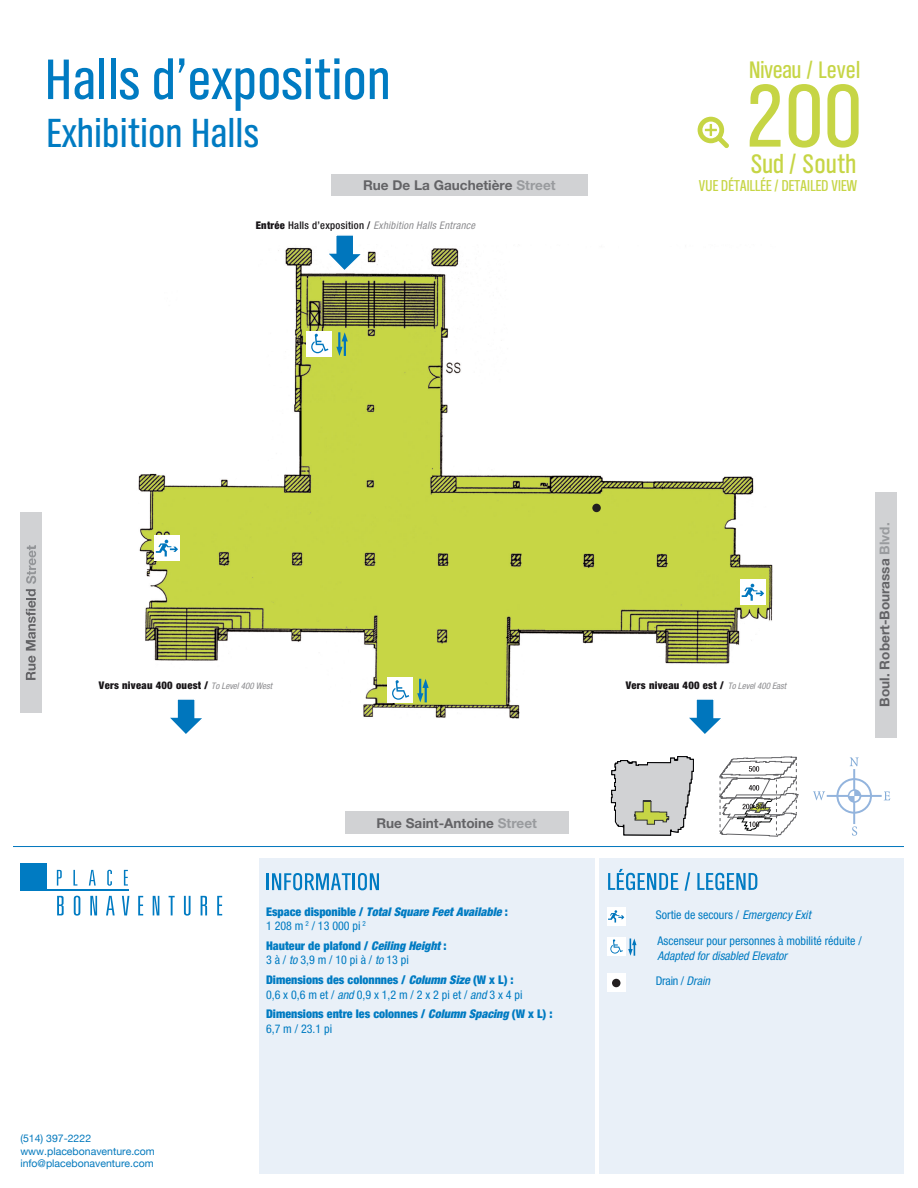
<style>
.page{position:relative;width:918px;height:1188px;background:#fff}
.page>*{position:absolute;margin:0;border:0;box-sizing:border-box;transform-origin:0 0}
.t1{font:92.1px "TV Nord EF Regular Con";color:#c6d545}
.t2{font:59.25px "TV Nord EF Regular Con";color:#007bc2}
.t3{font:42.3px "TV Nord EF Regular Con";color:#007bc2}
.t4{font:27.75px "TV Nord EF Regular Con";color:#c6d545}
.t5{font:24.75px "TV Nord EF Regular Con";letter-spacing:-.025em;color:#c6d545}
.t6{font:16.35px "TV Nord EF Regular Con";letter-spacing:-.025em;color:#c6d545}
.t7{font:700 13.5px "Helvetica Neue";color:#636366}
.t8{font:condensed 12px/14.4px "Helvetica Neue";color:#007bc2}
.t9{font:900 condensed 12px/14.4px "Helvetica Neue";color:#007bc2}
.t10{font:italic 900 condensed 12px/14.4px "Helvetica Neue";color:#007bc2}
.t11{font:italic condensed 12px "Helvetica Neue";color:#007bc2}
.t12{font:900 condensed 10.5px "Helvetica Neue";letter-spacing:.025em;color:#181518}
.t13{font:10.5px/12.6px "Helvetica Neue";color:#0379bd}
.t14{font:italic condensed 10.5px "Helvetica Neue";letter-spacing:.025em;color:#8c8c8f}
.s1{color:#999b9e}
.s2{font-weight:900;font-style:normal;color:#181518}
.s3{font-weight:500;font-style:normal;color:#181518}
.s4{font-weight:400;font-style:italic;font-size:9px;color:#8c8c8f}
.s5{font-style:normal}
.s6{font-weight:400;font-style:normal}
.s7{font-style:italic}
.s8{font-weight:400}
.s9{font-weight:400;font-style:italic}
.s10{font-weight:900}
.s11{font-weight:900;font-style:italic}
</style>
<div class="page">
<div style="left:259px;top:859px;width:336px;height:315px;background:#e9f0f8"></div>
<div style="left:599px;top:859px;width:305px;height:315px;background:#e9f0f8"></div>
<img style="left:138px;top:247px;width:635px;height:472px">
<div style="left:592px;top:504px;width:9px;height:8px;background:#231f20;border-radius:50%"></div>
<svg style="left:884px;top:791px;width:6px;height:9px"></svg>
<svg style="left:850px;top:757px;width:9px;height:9px"></svg>
<svg style="left:813px;top:791px;width:12px;height:9px"></svg>
<svg style="left:852px;top:826px;width:5px;height:10px"></svg>
<div style="left:836px;top:778px;width:36px;height:36px;border:2px solid #93b4dd;border-radius:50%"></div>
<hr style="left:827px;top:795px;width:55px;height:2px;background:#93b4dd">
<hr style="left:853px;top:769px;width:2px;height:55px;background:#93b4dd">
<svg style="left:848px;top:789px;width:13px;height:14px"></svg>
<svg style="left:849px;top:791px;width:10px;height:10px"></svg>
<div style="left:607px;top:937px;width:18px;height:19px;background:#fff"></div>
<svg style="left:610px;top:938px;width:27px;height:18px"></svg>
<svg style="left:267px;top:873px;width:112px;height:17px"></svg>
<svg style="left:698px;top:117px;width:31px;height:31px"></svg>
<hr style="left:13px;top:846px;width:891px;height:1px;background:#0076bd">
<svg style="left:608px;top:869px;width:70px;height:21px"></svg>
<svg style="left:685px;top:872px;width:5px;height:19px"></svg>
<svg style="left:697px;top:873px;width:60px;height:17px"></svg>
<div style="left:607px;top:907px;width:19px;height:19px;background:#fff"></div>
<svg style="left:608px;top:910px;width:16px;height:13px"></svg>
<div style="left:607px;top:974px;width:18px;height:18px;background:#fff"></div>
<div style="left:612px;top:979px;width:9px;height:8px;background:#231f20;border-radius:50%"></div>
<div style="left:387px;top:677px;width:26px;height:26px;background:#fff"></div>
<svg style="left:392px;top:680px;width:17px;height:20px"></svg>
<svg style="left:417px;top:679px;width:12px;height:23px"></svg>
<div style="left:740px;top:579px;width:26px;height:26px;background:#fff"></div>
<svg style="left:742px;top:584px;width:22px;height:17px"></svg>
<div style="left:154px;top:535px;width:26px;height:26px;background:#fff"></div>
<svg style="left:156px;top:540px;width:22px;height:16px"></svg>
<svg style="left:323px;top:235px;width:43px;height:38px"></svg>
<svg style="left:165px;top:697px;width:43px;height:37px"></svg>
<svg style="left:684px;top:697px;width:43px;height:37px"></svg>
<div style="left:306px;top:331px;width:26px;height:25px;background:#fff"></div>
<svg style="left:311px;top:334px;width:17px;height:19px"></svg>
<svg style="left:336px;top:332px;width:12px;height:24px"></svg>
<svg style="left:611px;top:756px;width:83px;height:80px"></svg>
<svg style="left:719px;top:756px;width:80px;height:81px"></svg>
<svg style="left:57px;top:870px;width:5px;height:16px"></svg>
<svg style="left:73px;top:870px;width:4px;height:16px"></svg>
<svg style="left:89px;top:870px;width:7px;height:16px"></svg>
<svg style="left:107px;top:870px;width:5px;height:16px"></svg>
<svg style="left:124px;top:870px;width:4px;height:16px"></svg>
<svg style="left:57px;top:896px;width:7px;height:19px"></svg>
<svg style="left:74px;top:896px;width:6px;height:20px"></svg>
<svg style="left:90px;top:896px;width:7px;height:19px"></svg>
<svg style="left:106px;top:896px;width:9px;height:19px"></svg>
<svg style="left:122px;top:896px;width:7px;height:19px"></svg>
<svg style="left:138px;top:896px;width:5px;height:19px"></svg>
<svg style="left:153px;top:896px;width:6px;height:19px"></svg>
<svg style="left:169px;top:896px;width:6px;height:19px"></svg>
<svg style="left:184px;top:896px;width:7px;height:20px"></svg>
<svg style="left:201px;top:896px;width:6px;height:19px"></svg>
<svg style="left:217px;top:896px;width:5px;height:19px"></svg>
<div style="left:20px;top:864px;width:27px;height:26px;background:#007bc2"></div>
<hr style="left:20px;top:889px;width:109px;height:1px;background:#007bc2">
<div style="left:21px;top:512px;width:21px;height:201px;background:#d1d2d4"></div>
<div style="left:331px;top:175px;width:257px;height:21px;background:#d1d2d4"></div>
<div style="left:875px;top:492px;width:21px;height:245px;background:#d1d2d4"></div>
<div style="left:345px;top:811px;width:224px;height:23px;background:#d1d2d4"></div>
<svg style="left:26px;top:545px;width:10px;height:135px"></svg>
<h2 class="t2" style="left:45px;top:48px;width:348px">Halls d’exposition</h2>
<h3 class="t3" style="left:46px;top:110px;width:214px">Exhibition Halls</h3>
<p class="t7" style="left:363px;top:177px;width:194px">Rue De La Gauchetière <span class="s1">Street</span></p>
<p class="t14" style="left:256px;top:219px;width:221px"><span class="s2">Entrée</span> <span class="s3">Halls d’exposition /</span> Exhibition Halls Entrance</p>
<h3 class="t5" style="left:749px;top:57px;width:113px">Niveau / Level</h3>
<h1 class="t1" style="left:745px;top:67px;width:120px">200</h1>
<h3 class="t4" style="left:751px;top:149px;width:108px">Sud / South</h3>
<h3 class="t6" style="left:698px;top:177px;width:160px">VUE DÉTAILLÉE / DETAILED VIEW</h3>
<p class="t12" style="left:99px;top:679px;width:175px">Vers niveau 400 ouest / <span class="s4">To Level 400 West</span></p>
<p class="t12" style="left:626px;top:679px;width:162px">Vers niveau 400 est / <span class="s4">To Level 400 East</span></p>
<p class="t7" style="left:876px;top:706px;width:185px;rotate:-90deg">Boul. Robert-Bourassa <span class="s1">Blvd.</span></p>
<p class="t13" style="left:20px;top:1132px;width:136px">(514) 397-2222 www.placebonaventure.com info@placebonaventure.com</p>
<p class="t7" style="left:376px;top:814px;width:162px">Rue Saint-Antoine <span class="s1">Street</span></p>
<p class="t10" style="left:266px;top:904px;width:243px"><span class="s5">Espace disponible /</span> Total Square Feet Available <span class="s5">:<br></span><span class="s6">1 208 m</span> <sup>2</sup> <span class="s6">/ 13 000 pi</span> <sup>2</sup></p>
<p class="t9" style="left:266px;top:938px;width:182px">Hauteur de plafond / <span class="s7">Ceiling Height</span> :<br><span class="s8">3 à /</span> <span class="s9">to</span> <span class="s8">3,9 m / 10 pi à /</span> <span class="s9">to</span> <span class="s8">13 pi</span></p>
<p class="t8" style="left:266px;top:973px;width:258px"><span class="s10">Dimensions des colonnnes /</span> <span class="s11">Column Size</span> <span class="s10">(W x L) :<br></span>0,6 x 0,6 m et / <span class="s7">and</span> 0,9 x 1,2 m / 2 x 2 pi et / <span class="s7">and</span> 3 x 4 pi</p>
<p class="t9" style="left:266px;top:1007px;width:288px">Dimensions entre les colonnes / <span class="s7">Column Spacing</span> (W x L) :<br><span class="s8">6,7 m / 23.1 pi</span></p>
<p class="t8" style="left:656px;top:908px;width:156px">Sortie de secours / <span class="s7">Emergency Exit</span></p>
<p class="t8" style="left:658px;top:934px;width:206px">Ascenseur pour personnes à mobilité réduite /</p>
<p class="t11" style="left:658px;top:949px;width:131px">Adapted for disabled Elevator</p>
<p class="t8" style="left:656px;top:974px;width:56px">Drain / <span class="s7">Drain</span></p>
</div>
